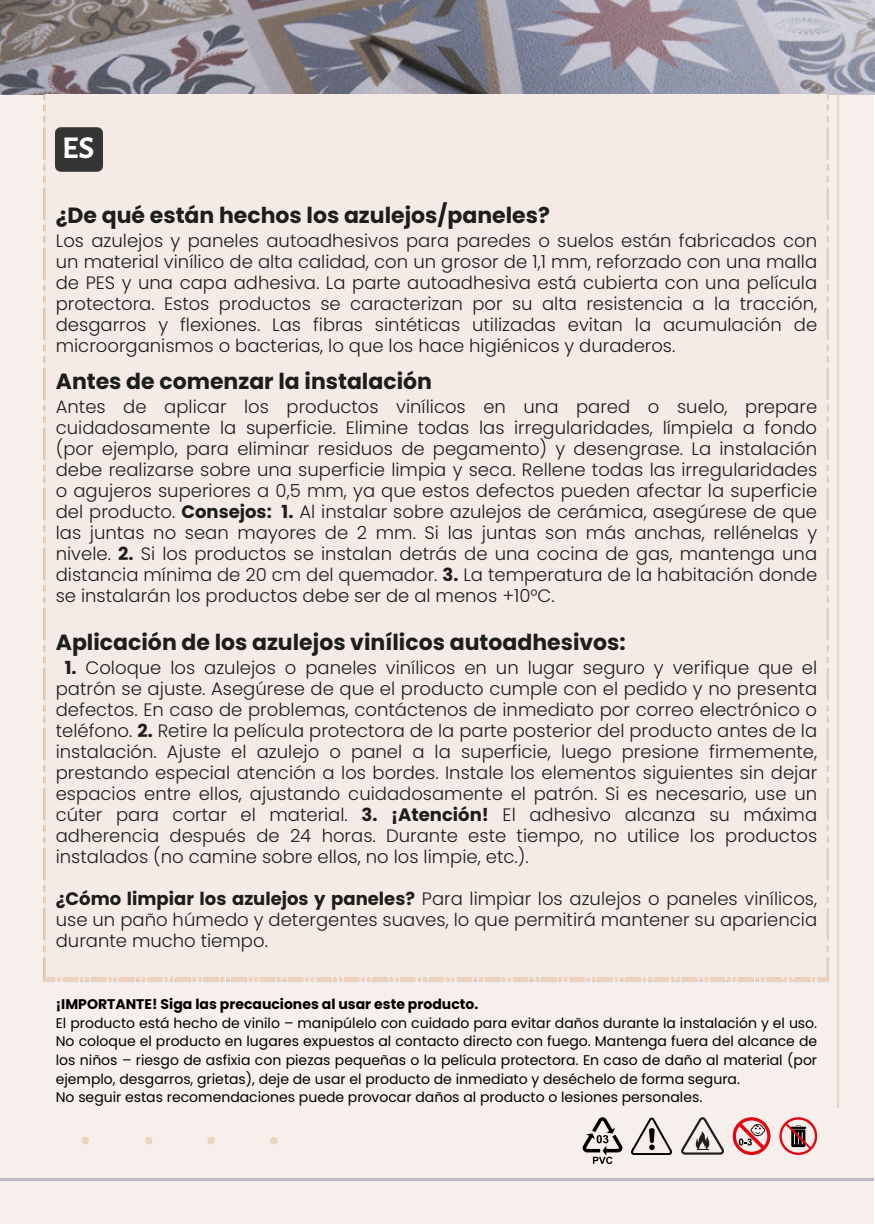
<style>
.page{position:relative;width:875px;height:1224px;background:#fff}
.page>*{position:absolute;margin:0;border:0;box-sizing:border-box;transform-origin:0 0}
.t1{font:700 32px "Alegreya Sans";color:#fff}
.t2{font:700 22px "Poppins";color:#1d1d1b}
.t3{font:300 18px/21px "Poppins";color:#1d1d1b;text-align:justify}
.t4{font:14px/18.6px "Poppins";color:#000;text-align:justify}
.t5{font:700 14px "Poppins";color:#000}
.s1{font-weight:700}
</style>
<div class="page">
<div style="left:0;top:1px;width:873px;height:1223px;background:#f6ede8"></div>
<hr style="left:0;top:1179px;width:873px;height:1px;background:#b1b0be">
<img style="left:0;top:0;width:874px;height:94px">
<img style="left:43px;top:95px;width:796px;height:1012px">
<div style="left:82px;top:1137px;width:7px;height:8px;background:#eed3be;border-radius:50%"></div>
<div style="left:145px;top:1137px;width:7px;height:8px;background:#eed3be;border-radius:50%"></div>
<div style="left:207px;top:1137px;width:8px;height:8px;background:#eed3be;border-radius:50%"></div>
<div style="left:270px;top:1137px;width:7px;height:8px;background:#eed3be;border-radius:50%"></div>
<div style="left:56px;top:128px;width:46px;height:43px;background:#333633"></div>
<svg style="left:582px;top:1117px;width:40px;height:47px"></svg>
<svg style="left:732px;top:1117px;width:37px;height:38px"></svg>
<svg style="left:681px;top:1117px;width:42px;height:38px"></svg>
<svg style="left:779px;top:1117px;width:37px;height:38px"></svg>
<svg style="left:631px;top:1118px;width:40px;height:37px"></svg>
<h2 class="t1" style="left:62px;top:132px;width:34px">ES</h2>
<h1 class="t2" style="left:56px;top:200px;width:495px">¿De qué están hechos los azulejos/paneles?</h1>
<h1 class="t3" style="left:56px;top:230px;width:762px">Los azulejos y paneles autoadhesivos para paredes o suelos están fabricados con un material vinílico de alta calidad, con un grosor de 1,1 mm, reforzado con una malla de PES y una capa adhesiva. La parte autoadhesiva está cubierta con una película protectora. Estos productos se caracterizan por su alta resistencia a la tracción, desgarros y flexiones. Las fibras sintéticas utilizadas evitan la acumulación de microorganismos o bacterias, lo que los hace higiénicos y duraderos.</h1>
<p class="t2" style="left:56px;top:365px;width:377px">Antes de comenzar la instalación</p>
<p class="t3" style="left:56px;top:396px;width:762px">Antes de aplicar los productos vinílicos en una pared o suelo, prepare cuidadosamente la superficie. Elimine todas las irregularidades, límpiela a fondo (por ejemplo, para eliminar residuos de pegamento) y desengrase. La instalación debe realizarse sobre una superficie limpia y seca. Rellene todas las irregularidades o agujeros superiores a 0,5 mm, ya que estos defectos pueden afectar la superficie del producto. <span class="s1">Consejos: 1.</span> Al instalar sobre azulejos de cerámica, asegúrese de que las juntas no sean mayores de 2 mm. Si las juntas son más anchas, rellénelas y nivele. <span class="s1">2.</span> Si los productos se instalan detrás de una cocina de gas, mantenga una distancia mínima de 20 cm del quemador. <span class="s1">3.</span> La temperatura de la habitación donde se instalarán los productos debe ser de al menos +10°C.</p>
<p class="t2" style="left:56px;top:626px;width:571px">Aplicación de los azulejos vinílicos autoadhesivos:</p>
<p class="t3" style="left:56px;top:657px;width:762px;text-indent:9px"><span class="s1">1.</span> Coloque los azulejos o paneles vinílicos en un lugar seguro y verifique que el patrón se ajuste. Asegúrese de que el producto cumple con el pedido y no presenta defectos. En caso de problemas, contáctenos de inmediato por correo electrónico o teléfono. <span class="s1">2.</span> Retire la película protectora de la parte posterior del producto antes de la instalación. Ajuste el azulejo o panel a la superficie, luego presione firmemente, prestando especial atención a los bordes. Instale los elementos siguientes sin dejar espacios entre ellos, ajustando cuidadosamente el patrón. Si es necesario, use un cúter para cortar el material. <span class="s1">3. ¡Atención!</span> El adhesivo alcanza su máxima adherencia después de 24 horas. Durante este tiempo, no utilice los productos instalados (no camine sobre ellos, no los limpie, etc.).</p>
<p class="t3" style="left:56px;top:888px;width:762px"><span class="s1">¿Cómo limpiar los azulejos y paneles?</span> Para limpiar los azulejos o paneles vinílicos, use un paño húmedo y detergentes suaves, lo que permitirá mantener su apariencia durante mucho tiempo.</p>
<h2 class="t5" style="left:56px;top:994px;width:424px">¡IMPORTANTE! Siga las precauciones al usar este producto.</h2>
<h2 class="t4" style="left:56px;top:1013px;width:762px">El producto está hecho de vinilo – manipúlelo con cuidado para evitar daños durante la instalación y el uso.<br>No coloque el producto en lugares expuestos al contacto directo con fuego. Mantenga fuera del alcance de los niños – riesgo de asfixia con piezas pequeñas o la película protectora. En caso de daño al material (por ejemplo, desgarros, grietas), deje de usar el producto de inmediato y deséchelo de forma segura.</h2>
<h2 class="t4" style="left:56px;top:1088px;width:647px">No seguir estas recomendaciones puede provocar daños al producto o lesiones personales.</h2>
</div>
